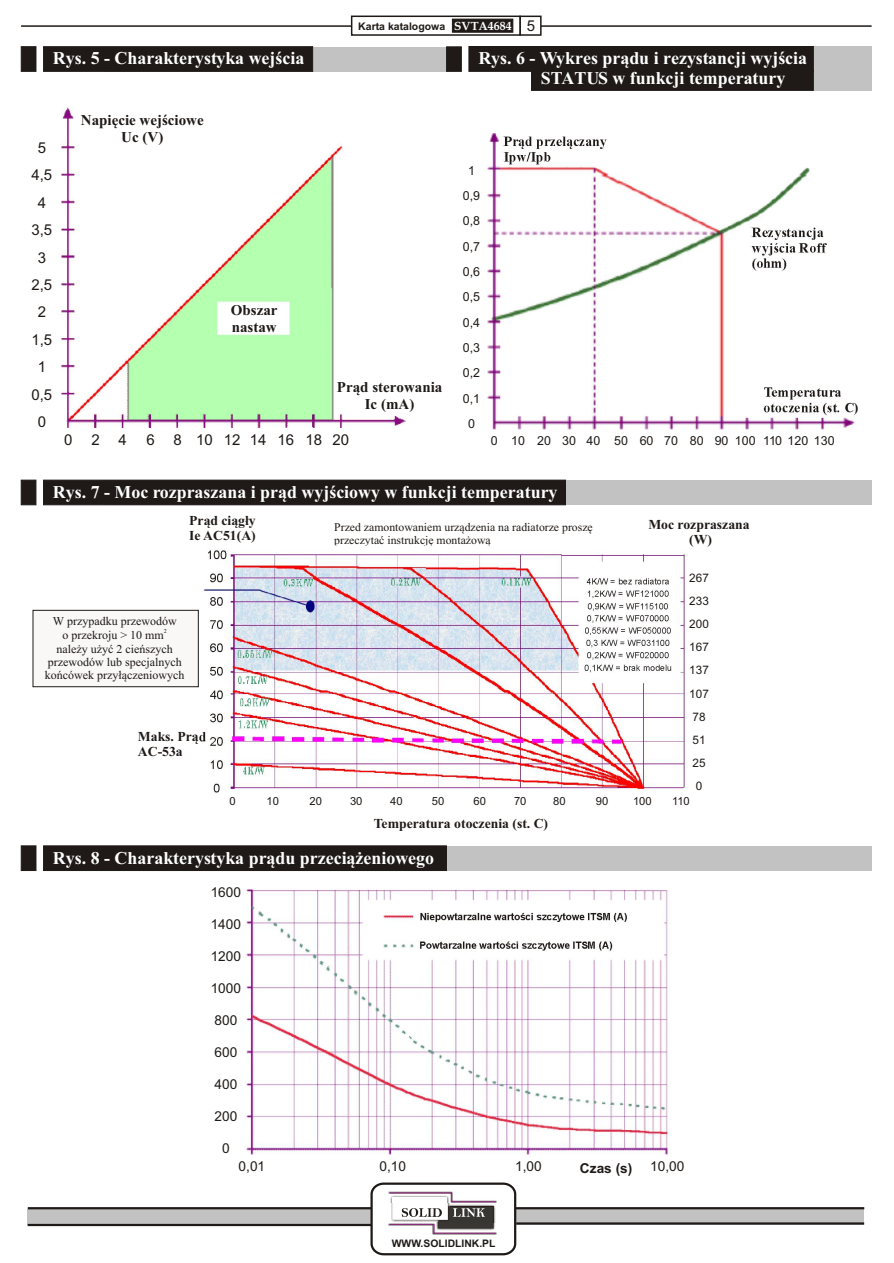
<style>
.page{position:relative;width:894px;height:1263px;background:#fff}
.page>*{position:absolute;margin:0;border:0;box-sizing:border-box;transform-origin:0 0}
.t1{font:700 18px/20px "Times New Roman CE";color:#fff}
.t2{font:700 15px/16.6px "Times New Roman CE";color:#1f1a17;text-align:center}
.t3{font:15px/27.5px "Arial CE";color:#1f1a17;text-align:center}
.t4{font:700 13.65px/15.1px "Times New Roman CE";color:#1f1a17}
.t5{font:13.65px "Arial CE";color:#1f1a17}
.t6{font:700 13.65px "Arial CE";color:#1f1a17}
.t7{font:12.45px/25.3px "Arial CE";color:#1f1a17;text-align:center}
.t8{font:12px/13.4px "Times New Roman CE";color:#1f1a17;text-align:center}
.t9{font:11.7px/13px "Times New Roman CE";color:#1f1a17}
.t10{font:11.7px/23.1px "Arial CE";color:#1f1a17;text-align:center}
.t11{font:11.25px "Arial CE";color:#1f1a17}
.t12{font:700 10.5px "Arial CE";color:#1f1a17}
.t13{font:700 10.35px "Arial CE";color:#1f1a17}
.t14{font:6px "Times New Roman CE";color:#1f1a17}
.s1{font-family:"Book Antiqua";font-size:12px;color:#fff}
.s2{font-weight:400;font-size:15px}
</style>
<div class="page">
<img style="left:245px;top:889px;width:423px;height:266px">
<div style="left:28px;top:1209px;width:836px;height:16px;background:#c2c2c2"></div>
<hr style="left:28px;top:1224px;width:344px;height:2px;background:#1f1a17">
<hr style="left:28px;top:1207px;width:836px;height:2px;background:#1f1a17">
<hr style="left:516px;top:1222px;width:348px;height:3px;background:#1f1a17">
<hr style="left:21px;top:25px;width:851px;height:2px;background:#1f1a17">
<div style="left:519px;top:16px;width:23px;height:20px;background:#fff;border:2px solid #1f1a17"></div>
<div style="left:351px;top:16px;width:170px;height:20px;background:#fff;border:2px solid #1f1a17"></div>
<div style="left:452px;top:19px;width:61px;height:13px;background:#1f1a17"></div>
<div style="left:105px;top:47px;width:341px;height:24px;background:#c2c2c2"></div>
<div style="left:21px;top:47px;width:15px;height:25px;background:#1f1a17;border:1px solid #1f1a17"></div>
<div style="left:43px;top:47px;width:270px;height:25px;background:#1f1a17;border:1px solid #1f1a17"></div>
<div style="left:105px;top:480px;width:767px;height:25px;background:#c2c2c2"></div>
<div style="left:105px;top:846px;width:767px;height:25px;background:#c2c2c2"></div>
<div style="left:21px;top:480px;width:15px;height:25px;background:#1f1a17;border:1px solid #1f1a17"></div>
<div style="left:21px;top:846px;width:15px;height:25px;background:#1f1a17;border:1px solid #1f1a17"></div>
<div style="left:43px;top:480px;width:523px;height:25px;background:#1f1a17"></div>
<div style="left:43px;top:846px;width:404px;height:25px;background:#1f1a17"></div>
<div style="left:532px;top:47px;width:340px;height:44px;background:#c2c2c2"></div>
<div style="left:446px;top:47px;width:16px;height:25px;background:#1f1a17;border:1px solid #1f1a17"></div>
<div style="left:469px;top:46px;width:345px;height:26px;background:#1f1a17"></div>
<div style="left:531px;top:70px;width:283px;height:21px;background:#1f1a17;border:1px solid #1f1a17"></div>
<img style="left:487px;top:134px;width:368px;height:295px">
<img style="left:61px;top:108px;width:345px;height:320px">
<svg style="left:369px;top:1182px;width:148px;height:74px"></svg>
<img style="left:199px;top:550px;width:486px;height:243px">
<div style="left:33px;top:610px;width:165px;height:77px;background:#faf7f7;border:1px solid #1f1a17"></div>
<p class="t1" style="left:53px;top:50px;width:253px">Rys. 5 - Charakterystyka wejœcia</p>
<p class="t3" style="left:31px;top:135px;width:22px">5<br>4,5<br>4<br>3,5<br>3<br>2,5<br>2<br>1,5<br>1<br>0,5<br>0</p>
<p class="t2" style="left:81px;top:114px;width:124px">Napiêcie wejœciowe<br>Uc (V)</p>
<p class="t2" style="left:231px;top:303px;width:48px;text-align:left">Obszar nastaw</p>
<p class="t12" style="left:358px;top:22px;width:179px">Karta katalogowa <span class="s1">SVTA4684</span> <span class="s2">5</span></p>
<p class="t1" style="left:541px;top:50px;width:268px;text-indent:-63px">Rys. 6 - Wykres pr¹du i rezystancji wyjœcia<br>STATUS w funkcji temperatury</p>
<p class="t2" style="left:337px;top:380px;width:107px">Pr¹d sterowania<br>Ic (mA)</p>
<p class="t7" style="left:463px;top:159px;width:19px">1<br>0,9<br>0,8<br>0,7<br>0,6<br>0,5<br>0,4<br>0,3<br>0,2<br>0,1<br>0</p>
<p class="t3" style="left:64px;top:427px;width:10px">0</p>
<p class="t3" style="left:91px;top:427px;width:10px">2</p>
<p class="t3" style="left:119px;top:427px;width:10px">4</p>
<p class="t3" style="left:147px;top:427px;width:204px">6 8 10121416 1820</p>
<p class="t7" style="left:491px;top:429px;width:346px">0 10 20 30 40 50 60 70 80 90 100 110 120 130</p>
<p class="t1" style="left:53px;top:484px;width:506px">Rys. 7 - Moc rozpraszana i pr¹d wyjœciowy w funkcji temperatury</p>
<p class="t4" style="left:189px;top:514px;width:68px">Pr¹d ci¹g³y<br>Ie AC51(A)</p>
<p class="t9" style="left:334px;top:522px;width:260px">Przed zamontowaniem urz¹dzenia na radiatorze proszê przeczytaæ instrukcjê monta¿ow¹</p>
<p class="t8" style="left:53px;top:616px;width:126px">W przypadku przewodów</p>
<p class="t14" style="left:164px;top:629px;width:4px">2</p>
<p class="t8" style="left:45px;top:630px;width:141px">o przekroju &gt; 10 mm<br>nale¿y u¿yæ 2 cieñszych przewodów lub specjalnych koñcówek przy³¹czeniowych</p>
<p class="t4" style="left:138px;top:730px;width:70px">Maks. Pr¹d<br>AC-53a</p>
<p class="t4" style="left:648px;top:519px;width:103px;text-align:center">Moc rozpraszana (W)</p>
<p class="t10" style="left:689px;top:568px;width:21px">267<br>233<br>200<br>167<br>137<br>107<br>78<br>51<br>25<br>0</p>
<p class="t11" style="left:229px;top:796px;width:8px">0</p>
<p class="t11" style="left:267px;top:796px;width:14px">10</p>
<p class="t11" style="left:310px;top:796px;width:14px">20</p>
<p class="t11" style="left:350px;top:796px;width:14px">30</p>
<p class="t11" style="left:390px;top:796px;width:14px">40</p>
<p class="t11" style="left:432px;top:796px;width:14px">50</p>
<p class="t11" style="left:474px;top:796px;width:14px">60</p>
<p class="t11" style="left:514px;top:796px;width:14px">70</p>
<p class="t11" style="left:553px;top:796px;width:14px">80</p>
<p class="t11" style="left:596px;top:796px;width:14px">90</p>
<p class="t11" style="left:633px;top:796px;width:20px">100</p>
<p class="t11" style="left:672px;top:796px;width:19px">110</p>
<p class="t4" style="left:374px;top:817px;width:176px">Temperatura otoczenia (st. C)</p>
<p class="t1" style="left:53px;top:849px;width:383px">Rys. 8 - Charakterystyka pr¹du przeci¹¿eniowego</p>
<p class="t5" style="left:211px;top:887px;width:32px">1600</p>
<p class="t5" style="left:211px;top:919px;width:32px">1400</p>
<p class="t5" style="left:211px;top:951px;width:32px">1200</p>
<p class="t5" style="left:211px;top:983px;width:32px">1000</p>
<p class="t5" style="left:214px;top:1015px;width:24px">800</p>
<p class="t5" style="left:214px;top:1047px;width:24px">600</p>
<p class="t5" style="left:214px;top:1079px;width:24px">400</p>
<p class="t5" style="left:214px;top:1111px;width:24px">200</p>
<p class="t5" style="left:222px;top:1143px;width:9px">0</p>
<p class="t5" style="left:239px;top:1161px;width:28px">0,01</p>
<p class="t5" style="left:380px;top:1161px;width:28px">0,10</p>
<p class="t5" style="left:515px;top:1161px;width:28px">1,00</p>
<p class="t6" style="left:580px;top:1163px;width:54px">Czas (s)</p>
<p class="t5" style="left:650px;top:1161px;width:36px">10,00</p>
<p class="t13" style="left:392px;top:1239px;width:105px">WWW.SOLIDLINK.PL</p>
</div>
